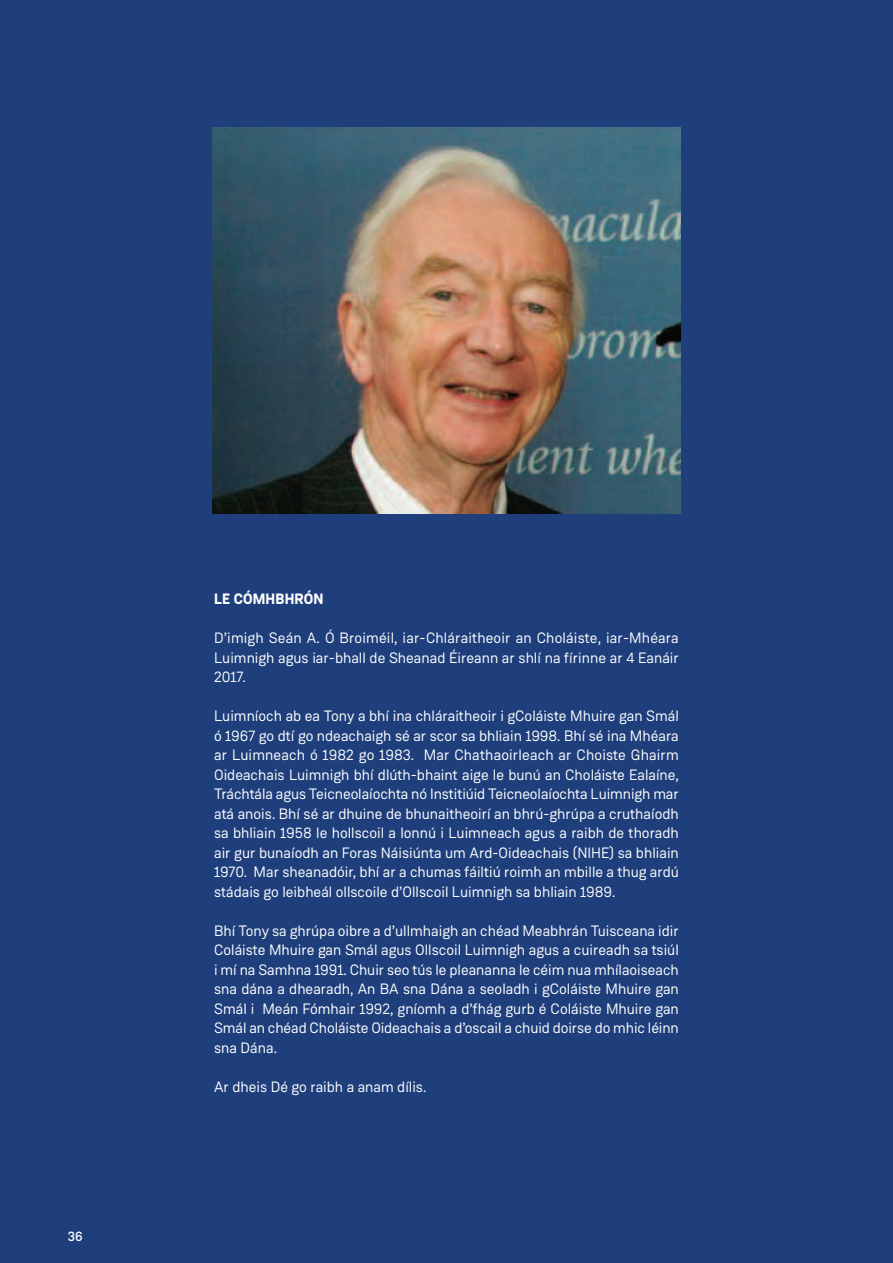
<style>
.page{position:relative;width:893px;height:1263px;background:#1f3f7c}
.page>*{position:absolute;margin:0;border:0;box-sizing:border-box;transform-origin:0 0}
.t1{font:15px/19.5px "Weissenhof Grotesk";color:#fff;text-align:justify}
.t2{font:700 15px "Weissenhof Grotesk";letter-spacing:.01em;color:#fff}
.t3{font:500 13.5px "Weissenhof Grotesk";color:#fff}
</style>
<div class="page">
<img style="left:213px;top:128px;width:467px;height:385px">
<p class="t3" style="left:68px;top:1232px;width:16px">36</p>
<p class="t2" style="left:214px;top:593px;width:111px">LE CÓMHBHRÓN</p>
<p class="t1" style="left:214px;top:629px;width:466px">D’imigh Seán A. Ó Broiméil, iar-Chláraitheoir an Choláiste, iar-Mhéara Luimnigh agus iar-bhall de Sheanad Éireann ar shlí na fírinne ar 4 Eanáir 2017.</p>
<p class="t1" style="left:214px;top:707px;width:466px">Luimníoch ab ea Tony a bhí ina chláraitheoir i gColáiste Mhuire gan Smál ó 1967 go dtí go ndeachaigh sé ar scor sa bhliain 1998. Bhí sé ina Mhéara ar Luimneach ó 1982 go 1983. Mar Chathaoirleach ar Choiste Ghairm Oideachais Luimnigh bhí dlúth-bhaint aige le bunú an Choláiste Ealaíne, Tráchtála agus Teicneolaíochta nó Institiúid Teicneolaíochta Luimnigh mar atá anois. Bhí sé ar dhuine de bhunaitheoirí an bhrú-ghrúpa a cruthaíodh sa bhliain 1958 le hollscoil a lonnú i Luimneach agus a raibh de thoradh air gur bunaíodh an Foras Náisiúnta um Ard-Oideachais (NIHE) sa bhliain 1970. Mar sheanadóir, bhí ar a chumas fáiltiú roimh an mbille a thug ardú stádais go leibheál ollscoile d’Ollscoil Luimnigh sa bhliain 1989.</p>
<p class="t1" style="left:214px;top:922px;width:466px">Bhí Tony sa ghrúpa oibre a d’ullmhaigh an chéad Meabhrán Tuisceana idir Coláiste Mhuire gan Smál agus Ollscoil Luimnigh agus a cuireadh sa tsiúl i mí na Samhna 1991. Chuir seo tús le pleananna le céim nua mhílaoiseach sna dána a dhearadh, An BA sna Dána a seoladh i gColáiste Mhuire gan Smál i Meán Fómhair 1992, gníomh a d’fhág gurb é Coláiste Mhuire gan Smál an chéad Choláiste Oideachais a d’oscail a chuid doirse do mhic léinn sna Dána.</p>
<p class="t1" style="left:214px;top:1078px;width:214px">Ar dheis Dé go raibh a anam dílis.</p>
</div>
